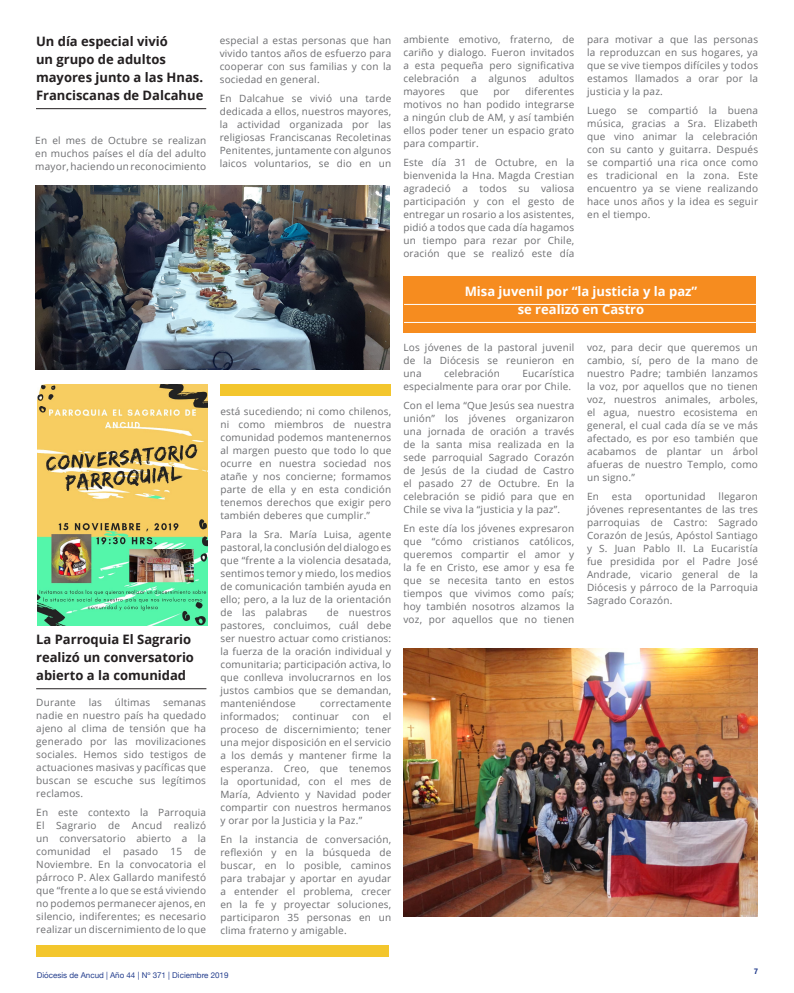
<style>
.page{position:relative;width:794px;height:993px;background:#fff}
.page>*{position:absolute;margin:0;border:0;box-sizing:border-box;transform-origin:0 0}
.t1{font:700 13px/18px "Open Sans";color:#231f20}
.t2{font:700 13px "Open Sans";color:#fff}
.t3{font:10px/13px "Open Sans";letter-spacing:.02em;color:#6c6d70;text-align:justify}
.t4{font:8px "Helvetica Neue";color:#253f8e}
.t5{font:700 condensed 8px "Helvetica Neue";color:#253f8e}
</style>
<div class="page">
<div style="left:403px;top:276px;width:353px;height:57px;background:#f68c1f"></div>
<hr style="left:36px;top:108px;width:170px;height:1px;background:#231f20">
<img style="left:35px;top:185px;width:354px;height:184px">
<hr style="left:36px;top:688px;width:170px;height:1px;background:#231f20">
<hr style="left:404px;top:304px;width:354px;height:1px;background:#fff">
<hr style="left:404px;top:322px;width:354px;height:1px;background:#fff">
<img style="left:403px;top:648px;width:355px;height:268px">
<div style="left:220px;top:384px;width:171px;height:12px;background:#f3c62d"></div>
<div style="left:36px;top:944px;width:353px;height:12px;background:#f3c62d"></div>
<img style="left:37px;top:384px;width:171px;height:241px">
<p class="t1" style="left:36px;top:32px;width:169px">Un día especial vivió<br>un grupo de adultos mayores junto a las Hnas.<br>Franciscanas de Dalcahue</p>
<p class="t3" style="left:35px;top:133px;width:172px">En el mes de Octubre se realizan en muchos países el día del adulto mayor, haciendo un reconocimiento</p>
<p class="t1" style="left:36px;top:629px;width:159px">La Parroquia El Sagrario realizó un conversatorio abierto a la comunidad</p>
<p class="t3" style="left:36px;top:695px;width:41px">Durante</p>
<p class="t3" style="left:89px;top:695px;width:15px">las</p>
<p class="t3" style="left:115px;top:695px;width:37px">últimas</p>
<p class="t3" style="left:36px;top:695px;width:171px;text-indent:127px">semanas nadie en nuestro país ha quedado ajeno al clima de tensión que ha generado por las movilizaciones sociales. Hemos sido testigos de actuaciones masivas y pacíficas que buscan se escuche sus legítimos reclamos.</p>
<p class="t3" style="left:36px;top:805px;width:171px">En este contexto la Parroquia El Sagrario de Ancud realizó un conversatorio abierto a la comunidad el pasado 15 de Noviembre. En la convocatoria el párroco P. Alex Gallardo manifestó que “frente a lo que se está viviendo no podemos permanecer ajenos, en silencio, indiferentes; es necesario realizar un discernimiento de lo que</p>
<p class="t3" style="left:220px;top:33px;width:173px">especial a estas personas que han vivido tantos años de esfuerzo para cooperar con sus familias y con la sociedad en general.</p>
<p class="t3" style="left:220px;top:91px;width:173px">En Dalcahue se vivió una tarde dedicada a ellos, nuestros mayores, la actividad organizada por las religiosas Franciscanas Recoletinas Penitentes, juntamente con algunos laicos voluntarios, se dio en un</p>
<p class="t3" style="left:220px;top:404px;width:172px">está sucediendo; ni como chilenos, ni como miembros de nuestra comunidad podemos mantenernos al margen puesto que todo lo que ocurre en nuestra sociedad nos atañe y nos concierne; formamos parte de ella y en esta condición tenemos derechos que exigir pero también deberes que cumplir.”</p>
<p class="t3" style="left:220px;top:527px;width:172px">Para la Sra. María Luisa, agente pastoral, la conclusión del dialogo es que “frente a la violencia desatada, sentimos temor y miedo, los medios de comunicación también ayuda en ello; pero, a la luz de la orientación de las palabras</p>
<p class="t3" style="left:220px;top:605px;width:172px;text-indent:106px">de nuestros pastores, concluimos, cuál debe ser nuestro actuar como cristianos: la fuerza de la oración individual y comunitaria; participación activa, lo que conlleva involucrarnos en los justos cambios que se demandan, manteniéndose</p>
<p class="t3" style="left:320px;top:696px;width:73px">correctamente</p>
<p class="t3" style="left:220px;top:709px;width:60px">informados;</p>
<p class="t3" style="left:292px;top:709px;width:48px">continuar</p>
<p class="t3" style="left:352px;top:709px;width:19px">con</p>
<p class="t3" style="left:220px;top:709px;width:172px;text-indent:163px">el proceso de discernimiento; tener una mejor disposición en el servicio a los demás y mantener firme la esperanza. Creo, que tenemos la oportunidad, con el mes de María, Adviento y Navidad poder compartir con nuestros hermanos y orar por la Justicia y la Paz.”</p>
<p class="t3" style="left:220px;top:832px;width:172px">En la instancia de conversación, reflexión y en la búsqueda de buscar, en lo posible, caminos para trabajar y aportar en ayudar a entender el problema, crecer en la fe y proyectar soluciones, participaron 35 personas en un clima fraterno y amigable.</p>
<p class="t3" style="left:403px;top:33px;width:172px">ambiente emotivo, fraterno, de cariño y dialogo. Fueron invitados a esta pequeña pero significativa celebración a algunos adultos mayores</p>
<p class="t3" style="left:403px;top:85px;width:172px;text-indent:122px">diferentes motivos no han podido integrarse a ningún club de AM, y así también ellos poder tener un espacio grato para compartir.</p>
<p class="t3" style="left:403px;top:156px;width:172px">Este día 31 de Octubre, en la bienvenida la Hna. Magda Crestian agradeció a todos su valiosa participación y con el gesto de entregar un rosario a los asistentes, pidió a todos que cada día hagamos un tiempo para rezar por Chile, oración que se realizó este día</p>
<p class="t3" style="left:460px;top:85px;width:20px">que</p>
<p class="t3" style="left:493px;top:85px;width:18px">por</p>
<p class="t3" style="left:587px;top:33px;width:172px">para motivar a que las personas la reproduzcan en sus hogares, ya que se vive tiempos difíciles y todos estamos llamados a orar por la justicia y la paz.</p>
<p class="t3" style="left:587px;top:104px;width:172px">Luego se compartió la buena música, gracias a Sra. Elizabeth que vino animar la celebración con su canto y guitarra. Después se compartió una rica once como es tradicional en la zona. Este encuentro ya se viene realizando hace unos años y la idea es seguir en el tiempo.</p>
<p class="t2" style="left:465px;top:282px;width:234px">Misa juvenil por “la justicia y la paz”</p>
<p class="t2" style="left:518px;top:300px;width:128px">se realizó en Castro</p>
<p class="t3" style="left:587px;top:340px;width:172px">voz, para decir que queremos un cambio, sí, pero de la mano de nuestro Padre; también lanzamos la voz, por aquellos que no tienen voz, nuestros animales, arboles, el agua, nuestro ecosistema en general, el cual cada día se ve más afectado, es por eso también que acabamos de plantar un árbol afueras de nuestro Templo, como un signo.”</p>
<p class="t3" style="left:587px;top:489px;width:13px">En</p>
<p class="t3" style="left:612px;top:489px;width:22px">esta</p>
<p class="t3" style="left:645px;top:489px;width:62px">oportunidad</p>
<p class="t3" style="left:403px;top:340px;width:172px">Los jóvenes de la pastoral juvenil de la Diócesis se reunieron en una</p>
<p class="t3" style="left:403px;top:366px;width:172px;text-indent:119px">Eucarística especialmente para orar por Chile.</p>
<p class="t3" style="left:403px;top:398px;width:172px">Con el lema “Que Jesús sea nuestra unión” los jóvenes organizaron una jornada de oración a través de la santa misa realizada en la sede parroquial Sagrado Corazón de Jesús de la ciudad de Castro el pasado 27 de Octubre. En la celebración se pidió para que en Chile se viva la “justicia y la paz”.</p>
<p class="t3" style="left:403px;top:521px;width:172px">En este día los jóvenes expresaron que “cómo cristianos católicos, queremos compartir el amor y la fe en Cristo, ese amor y esa fe que se necesita tanto en estos tiempos que vivimos como país; hoy también nosotros alzamos la voz, por aquellos que no tienen</p>
<p class="t3" style="left:444px;top:366px;width:57px">celebración</p>
<p class="t3" style="left:587px;top:489px;width:172px;text-indent:131px">llegaron jóvenes representantes de las tres parroquias de Castro: Sagrado Corazón de Jesús, Apóstol Santiago y S. Juan Pablo II. La Eucaristía fue presidida por el Padre José Andrade, vicario general de la Diócesis y párroco de la Parroquia Sagrado Corazón.</p>
<p class="t4" style="left:37px;top:968px;width:193px">Diócesis de Ancud | Año 44 | Nº 371 | Diciembre 2019</p>
<p class="t5" style="left:754px;top:964px;width:5px">7</p>
</div>
